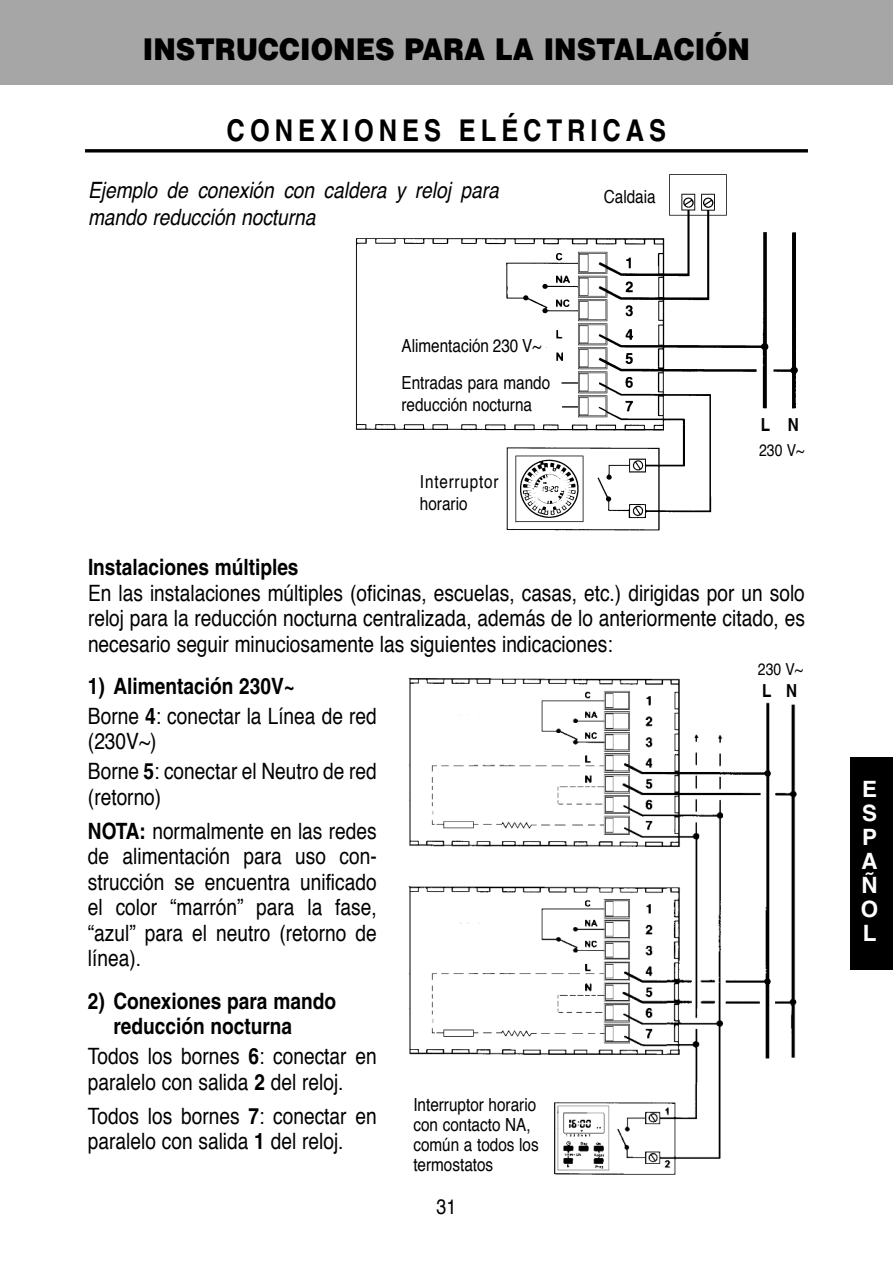
<style>
.page{position:relative;width:893px;height:1263px;background:#fff}
.page>*{position:absolute;margin:0;border:0;box-sizing:border-box;transform-origin:0 0}
.t1{font:900 30px "Helvetica";color:#000;scale:.9 1}
.t2{font:700 30px "Helvetica";letter-spacing:.195em;color:#000;scale:.85 1}
.t3{font:22.5px/25.5px "Helvetica";color:#000;scale:.85 1}
.t4{font:700 22.5px/25.5px "Helvetica";color:#000;scale:.85 1}
.t5{font:italic 22.5px/27px "Helvetica";color:#000;scale:.85 1}
.t6{font:700 22.5px/24px "Helvetica";color:#fff;text-align:justify}
.t7{font:21px "Helvetica";color:#000;scale:.85 1}
.t8{font:18px/20.1px "Helvetica";color:#000;scale:.85 1}
.t9{font:18px/21.6px "Helvetica";letter-spacing:.055em;color:#000;scale:.85 1}
.t10{font:700 18px "Helvetica";color:#000;scale:.85 1}
.t11{font:16.5px "Helvetica";color:#000;scale:.85 1}
.s1{font-weight:700}
</style>
<div class="page">
<div style="left:0;top:0;width:893px;height:85px;background:#a6a6a6"></div>
<img style="left:408px;top:677px;width:389px;height:498px">
<img style="left:355px;top:174px;width:443px;height:357px">
<svg style="left:85px;top:149px;width:723px;height:4px;background:#252525"></svg>
<div style="left:85px;top:179px;width:417px;height:59px;background:#fff"></div>
<div style="left:850px;top:757px;width:43px;height:212px;background:#000"></div>
<h1 class="t1" style="left:143px;top:38px;width:676px">INSTRUCCIONES PARA LA INSTALACIÓN</h1>
<h1 class="t2" style="left:227px;top:119px;width:519px">CONEXIONES ELÉCTRICAS</h1>
<p class="t5" style="left:88px;top:179px;width:485px">Ejemplo de conexión con caldera y reloj para mando reducción nocturna</p>
<p class="t8" style="left:401px;top:337px;width:166px">Alimentación 230 V~</p>
<p class="t8" style="left:401px;top:373px;width:177px;line-height:21.6px">Entradas para mando reducción nocturna</p>
<p class="t9" style="left:420px;top:472px;width:94px">Interruptor horario</p>
<p class="t8" style="left:604px;top:188px;width:63px">Caldaia</p>
<p class="t10" style="left:761px;top:418px;width:46px">L N</p>
<p class="t11" style="left:759px;top:444px;width:55px">230 V~</p>
<p class="t4" style="left:88px;top:557px;width:249px">Instalaciones múltiples</p>
<p class="t3" style="left:88px;top:582px;width:845px;text-align:justify">En las instalaciones múltiples (oficinas, escuelas, casas, etc.) dirigidas por un solo reloj para la reducción nocturna centralizada, además de lo anteriormente citado, es necesario seguir minuciosamente las siguientes indicaciones:</p>
<p class="t3" style="left:88px;top:673px;width:341px;line-height:29.7px"><span class="s1">1) Alimentación 230V~<br></span>Borne <span class="s1">4</span>: conectar la Línea de red</p>
<p class="t3" style="left:88px;top:728px;width:341px;line-height:29.7px">(230V~)<br>Borne <span class="s1">5</span>: conectar el Neutro de red</p>
<p class="t3" style="left:88px;top:782px;width:341px;line-height:33.9px">(retorno)<br><span class="s1">NOTA:</span> normalmente en las redes</p>
<p class="t3" style="left:88px;top:845px;width:341px;text-align:justify">de alimentación para uso con&shy;strucción se encuentra unificado el color “marrón” para la fase, “azul” para el neutro (retorno de línea).</p>
<p class="t4" style="left:113px;top:990px;width:263px;text-indent:-26px">2) Conexiones para mando reducción nocturna</p>
<p class="t3" style="left:88px;top:1045px;width:341px">Todos los bornes <span class="s1">6</span>: conectar en paralelo con salida <span class="s1">2</span> del reloj.</p>
<p class="t3" style="left:88px;top:1105px;width:341px">Todos los bornes <span class="s1">7</span>: conectar en paralelo con salida <span class="s1">1</span> del reloj.</p>
<p class="t11" style="left:758px;top:662px;width:55px">230 V~</p>
<p class="t10" style="left:762px;top:684px;width:43px">L N</p>
<p class="t8" style="left:413px;top:1096px;width:149px">Interruptor horario con contacto NA, común a todos los termostatos</p>
<p class="t7" style="left:437px;top:1197px;width:25px">31</p>
<p class="t6" style="left:861px;top:779px;width:19px">E S P A Ñ O L</p>
</div>
